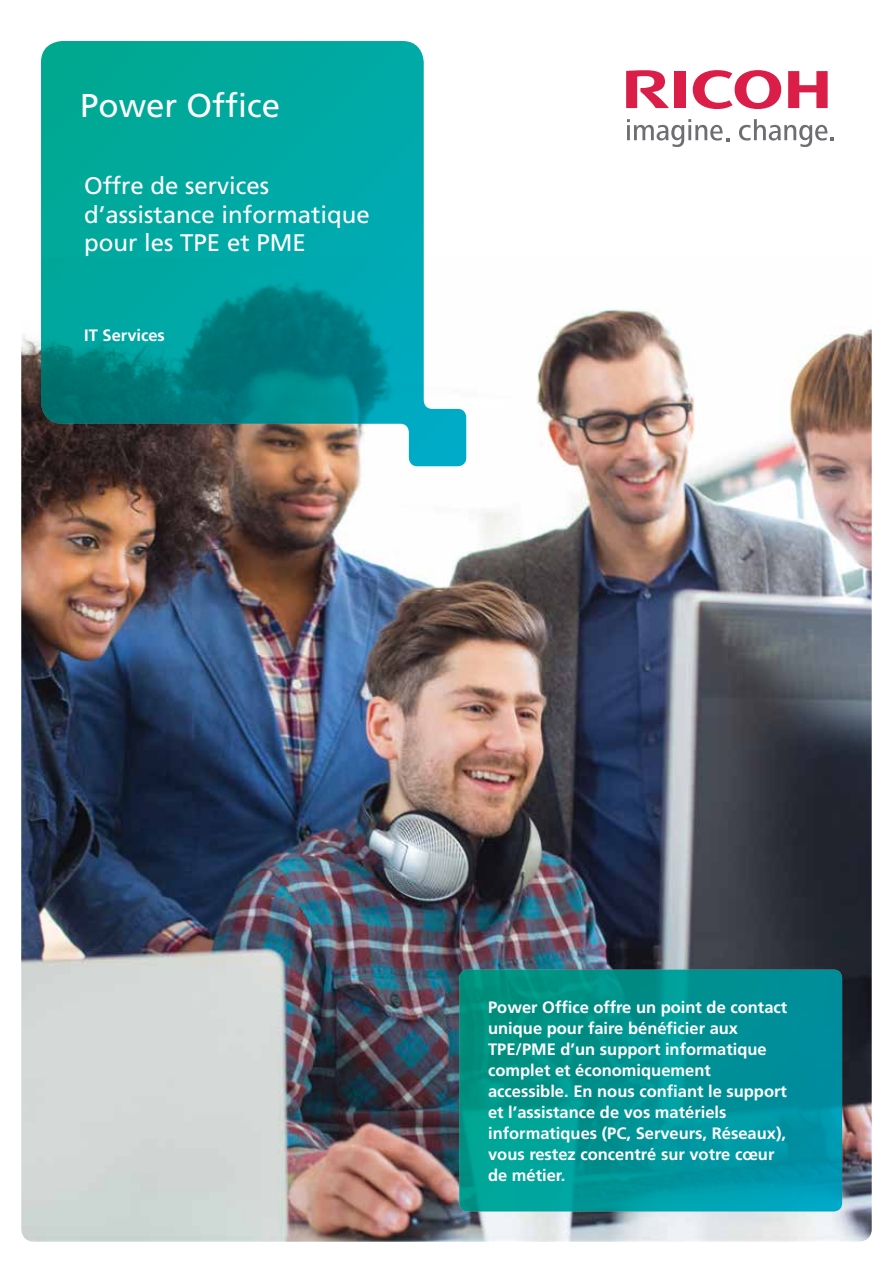
<style>
.page{position:relative;width:893px;height:1263px;background:#fff}
.page>*{position:absolute;margin:0;border:0;box-sizing:border-box;transform-origin:0 0}
.t1{font:33px "Frutiger";color:#fff}
.t2{font:24px/28.5px "Frutiger";color:#fff}
.t3{font:700 16.5px/21px "Frutiger";color:#fff}
</style>
<div class="page">
<img style="left:21px;top:309px;width:851px;height:933px">
<svg style="left:21px;top:309px;width:20px;height:46px"></svg>
<svg style="left:459px;top:969px;width:383px;height:242px;background:#009595"></svg>
<svg style="left:41px;top:41px;width:425px;height:425px;background:#1fa19d"></svg>
<svg style="left:693px;top:70px;width:88px;height:39px"></svg>
<svg style="left:788px;top:71px;width:40px;height:37px"></svg>
<div style="left:674px;top:71px;width:12px;height:37px;background:#da1e48"></div>
<svg style="left:626px;top:70px;width:43px;height:38px"></svg>
<svg style="left:627px;top:119px;width:102px;height:28px"></svg>
<svg style="left:739px;top:119px;width:95px;height:28px"></svg>
<h1 class="t1" style="left:80px;top:86px;width:201px">Power Office</h1>
<h2 class="t2" style="left:84px;top:172px;width:287px">Offre de services d’assistance informatique pour les TPE et PME</h2>
<p class="t3" style="left:84px;top:325px;width:82px">IT Services</p>
<p class="t3" style="left:488px;top:996px;width:301px">Power Office offre un point de contact unique pour faire bénéficier aux<br>TPE/PME d’un support informatique complet et économiquement accessible. En nous confiant le support et l’assistance de vos matériels informatiques (PC, Serveurs, Réseaux), vous restez concentré sur votre cœur de métier.</p>
</div>
